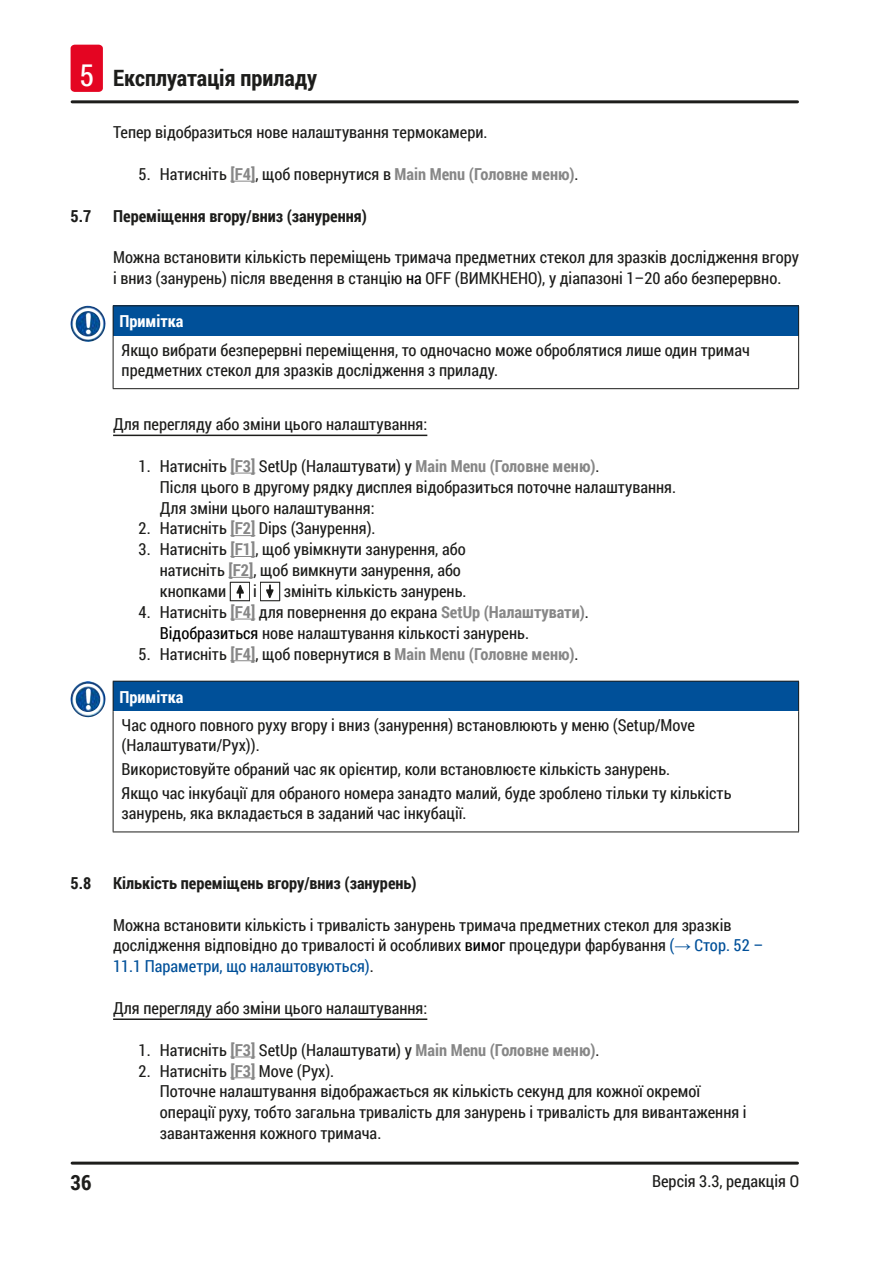
<style>
.page{position:relative;width:893px;height:1263px;background:#fff}
.page>*{position:absolute;margin:0;border:0;box-sizing:border-box;transform-origin:0 0}
.t1{font:700 22.5px "Roboto Condensed";color:#1d1d1b}
.t2{font:700 21px "Roboto Condensed";color:#1d1d1b}
.Description_text{font:16.5px/20.9px "Roboto Condensed";color:#1d1d1b}
.Source_of_danger{font:16.5px/19.8px "Roboto Condensed";color:#1d1d1b}
.t3{font:700 16.5px "Roboto Condensed";color:#1d1d1b}
.I_Topic{font:16.5px "Roboto Condensed";color:#1d1d1b}
.Signalword__no_use_a{font:700 16.5px "Roboto Condensed";color:#fff}
.s1{font-weight:400;font-size:30px;color:#fff}
.s2{font-weight:700;color:#878787}
.s3{color:#000}
.s4{color:#005099}
.s5{font-family:"Arial";color:#005099}
</style>
<div class="page">
<hr style="left:72px;top:1161px;width:725px;height:3px;background:#1d1d1b">
<hr style="left:72px;top:100px;width:725px;height:3px;background:#1d1d1b">
<div style="left:71px;top:45px;width:32px;height:47px;background:#e40522;border-radius:4px"></div>
<svg style="left:230px;top:181px;width:25px;height:1px"></svg>
<hr style="left:113px;top:435px;width:314px;height:1px;background:#1d1d1b">
<svg style="left:230px;top:473px;width:25px;height:1px"></svg>
<svg style="left:230px;top:535px;width:25px;height:1px"></svg>
<svg style="left:230px;top:556px;width:25px;height:1px"></svg>
<svg style="left:228px;top:577px;width:25px;height:1px"></svg>
<svg style="left:230px;top:619px;width:25px;height:1px"></svg>
<svg style="left:230px;top:660px;width:25px;height:1px"></svg>
<hr style="left:113px;top:1018px;width:314px;height:2px;background:#1d1d1b">
<svg style="left:230px;top:1056px;width:25px;height:1px"></svg>
<svg style="left:230px;top:1077px;width:25px;height:1px"></svg>
<div style="left:113px;top:306px;width:686px;height:30px;background:#005099"></div>
<hr style="left:113px;top:306px;width:1px;height:30px;background:#1d1d1b">
<hr style="left:113px;top:336px;width:1px;height:52px;background:#1d1d1b">
<hr style="left:798px;top:336px;width:1px;height:52px;background:#1d1d1b">
<hr style="left:113px;top:388px;width:686px;height:1px;background:#1d1d1b">
<hr style="left:113px;top:305px;width:686px;height:1px;background:#1d1d1b">
<hr style="left:798px;top:306px;width:1px;height:30px;background:#1d1d1b">
<img style="left:71px;top:306px;width:26px;height:36px">
<img style="left:230px;top:582px;width:20px;height:19px">
<img style="left:260px;top:582px;width:20px;height:19px">
<div style="left:113px;top:681px;width:686px;height:30px;background:#005099"></div>
<hr style="left:113px;top:681px;width:1px;height:30px;background:#1d1d1b">
<hr style="left:113px;top:711px;width:1px;height:120px;background:#1d1d1b">
<hr style="left:798px;top:711px;width:1px;height:120px;background:#1d1d1b">
<hr style="left:113px;top:831px;width:686px;height:1px;background:#1d1d1b">
<hr style="left:113px;top:681px;width:686px;height:1px;background:#1d1d1b">
<hr style="left:798px;top:681px;width:1px;height:30px;background:#1d1d1b">
<img style="left:71px;top:681px;width:26px;height:36px">
<h1 class="t1" style="left:79px;top:62px;width:239px"><span class="s1">5</span> Експлуатація приладу</h1>
<p class="Description_text" style="left:113px;top:121px;width:376px">Тепер відобразиться нове налаштування термокамери.</p>
<p class="Description_text" style="left:139px;top:163px;width:441px">5. Натисніть <span class="s2">[F4]</span>, щоб повернутися в <span class="s2">Main Menu (Головне меню)</span>.</p>
<p class="t3" style="left:71px;top:204px;width:22px">5.7</p>
<p class="t3" style="left:113px;top:204px;width:255px">Переміщення вгору/вниз (занурення)</p>
<p class="Description_text" style="left:113px;top:246px;width:687px">Можна встановити кількість переміщень тримача предметних стекол для зразків дослідження вгору і вниз (занурень) після введення в станцію <span class="s3">на</span> OFF (ВИМКНЕНО), у діапазоні 1–20 або безперервно.</p>
<p class="Signalword__no_use_a" style="left:119px;top:310px;width:66px">Примітка</p>
<p class="Source_of_danger" style="left:122px;top:340px;width:630px">Якщо вибрати безперервні переміщення, то одночасно може оброблятися лише один тримач предметних стекол для зразків дослідження з приладу.</p>
<p class="I_Topic" style="left:113px;top:413px;width:316px">Для перегляду або зміни цього налаштування:</p>
<p class="Description_text" style="left:160px;top:455px;width:518px;text-indent:-21px">1. Натисніть <span class="s2">[F3]</span> SetUp (Налаштувати) у <span class="s2">Main Menu (Головне меню)</span>.<br>Після цього в другому рядку дисплея відобразиться поточне налаштування.<br>Для зміни цього налаштування:</p>
<p class="Description_text" style="left:139px;top:518px;width:239px">2. Натисніть <span class="s2">[F2]</span> Dips (Занурення).</p>
<p class="Description_text" style="left:160px;top:538px;width:307px;text-indent:-21px">3. Натисніть <span class="s2">[F1]</span>, щоб увімкнути занурення, або натисніть <span class="s2">[F2]</span>, щоб вимкнути занурення, або кнопками</p>
<p class="Description_text" style="left:253px;top:580px;width:5px">і</p>
<p class="Description_text" style="left:284px;top:580px;width:184px">змініть кількість занурень.</p>
<p class="Description_text" style="left:160px;top:601px;width:430px;text-indent:-21px">4. Натисніть <span class="s2">[F4]</span> для повернення до екрана <span class="s2">SetUp (Налаштувати)</span>.<br><span class="s3">Відобразиться</span> нове налаштування кількості занурень.</p>
<p class="Description_text" style="left:139px;top:643px;width:441px">5. Натисніть <span class="s2">[F4]</span>, щоб повернутися в <span class="s2">Main Menu (Головне меню)</span>.</p>
<p class="Signalword__no_use_a" style="left:119px;top:685px;width:66px">Примітка</p>
<p class="Source_of_danger" style="left:122px;top:715px;width:575px">Час одного повного руху вгору і вниз (занурення) встановлюють у меню (Setup/Move (Налаштувати/Рух)).</p>
<p class="Source_of_danger" style="left:122px;top:759px;width:550px">Використовуйте обраний час як орієнтир, коли встановлюєте кількість занурень.</p>
<p class="Source_of_danger" style="left:122px;top:783px;width:611px">Якщо час інкубації для обраного номера занадто малий, буде зроблено тільки ту кількість занурень, яка вкладається в заданий час інкубації.</p>
<p class="t3" style="left:71px;top:871px;width:22px">5.8</p>
<p class="t3" style="left:113px;top:871px;width:305px">Кількість переміщень вгору/вниз (занурень)</p>
<p class="Description_text" style="left:113px;top:914px;width:651px">Можна встановити кількість і тривалість занурень тримача предметних стекол для зразків дослідження відповідно до тривалості й особливих <span class="s3">вимог</span> процедури фарбування <span class="s4">(</span><span class="s5">→</span> <span class="s4">Стор. 52 –<br>11.1 Параметри, що налаштовуються)</span>.</p>
<p class="I_Topic" style="left:113px;top:997px;width:316px">Для перегляду або зміни цього налаштування:</p>
<p class="Description_text" style="left:139px;top:1039px;width:462px">1. Натисніть <span class="s2">[F3]</span> SetUp (Налаштувати) у <span class="s2">Main Menu (Головне меню)</span>.</p>
<p class="Description_text" style="left:160px;top:1060px;width:588px;text-indent:-21px">2. Натисніть <span class="s2">[F3]</span> Move (Рух).<br>Поточне налаштування відображається як кількість секунд для кожної окремої операції руху, тобто загальна тривалість для занурень і тривалість для вивантаження і завантаження кожного тримача.</p>
<p class="t2" style="left:71px;top:1168px;width:22px">36</p>
<p class="Description_text" style="left:652px;top:1170px;width:148px">Версія 3.3, редакція O</p>
</div>
